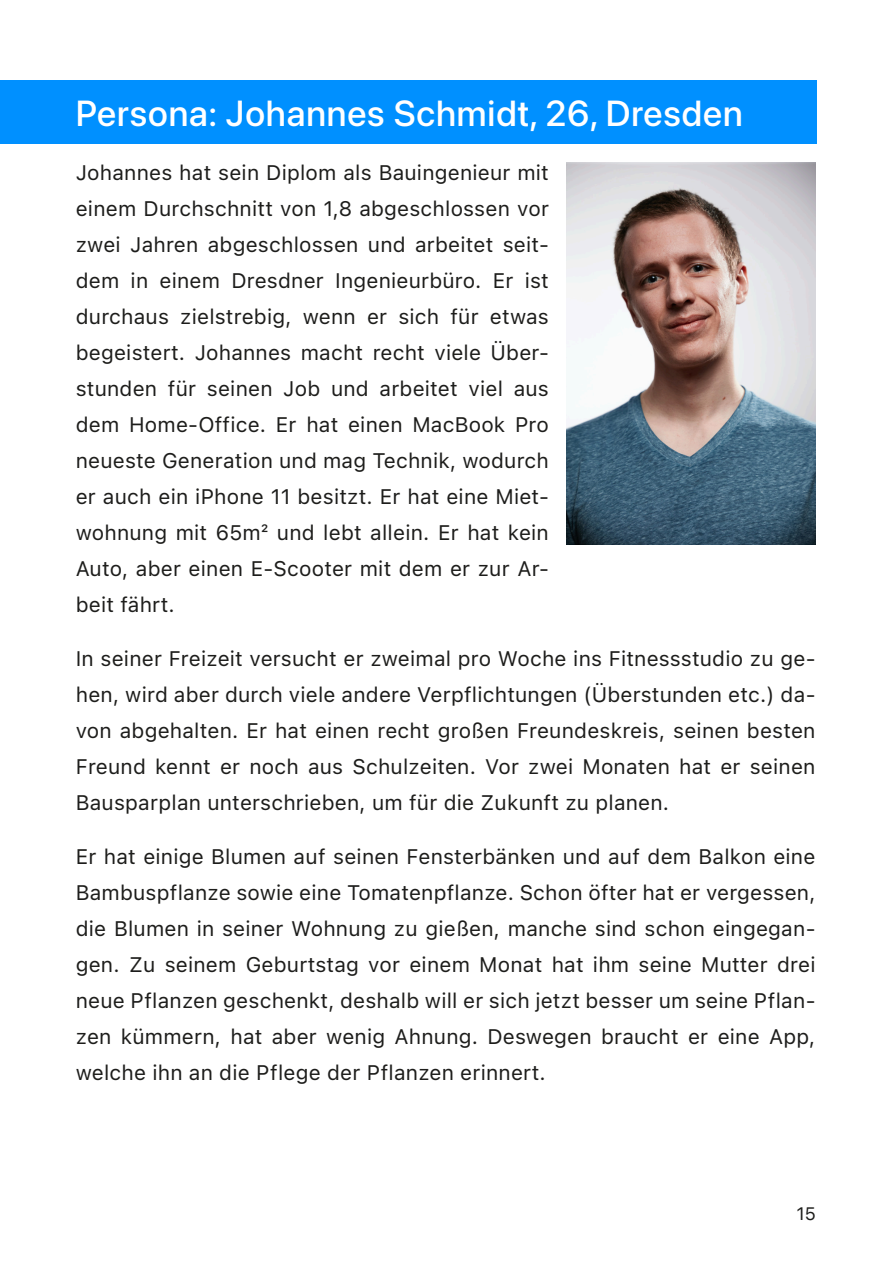
<style>
.page{position:relative;width:893px;height:1263px;background:#fff}
.page>*{position:absolute;margin:0;border:0;box-sizing:border-box;transform-origin:0 0}
.Überschrift_Absatz{font:500 36px "SF Pro Display";letter-spacing:.025em;color:#fff}
.Text{font:21px/36px "SF Pro Text";letter-spacing:.01em;color:#1d1d1b;text-align:justify}
.t1{font:18px "SF Pro Text";color:#1d1d1b}
</style>
<div class="page">
<div style="left:0;top:80px;width:816px;height:64px;background:#0090ff"></div>
<img style="left:566px;top:163px;width:250px;height:382px">
<p class="Überschrift_Absatz" style="left:76px;top:93px;width:668px">Persona: Johannes Schmidt, 26, Dresden</p>
<p class="Text" style="left:76px;top:155px;width:475px">Johannes hat sein Diplom als Bauingenieur mit einem Durchschnitt von 1,8 abgeschlossen vor zwei Jahren abgeschlossen und arbeitet seit&shy;dem in einem Dresdner Ingenieurbüro. Er ist durchaus zielstrebig, wenn er sich für etwas begeistert. Johannes macht recht viele Über&shy;stunden für seinen Job und arbeitet viel aus dem Home-Office. Er hat einen MacBook Pro neueste Generation und mag Technik, wodurch er auch ein iPhone 11 besitzt. Er hat eine Miet&shy;wohnung mit 65m² und lebt allein. Er hat kein Auto, aber einen E-Scooter mit dem er zur Ar&shy;beit fährt.</p>
<p class="Text" style="left:76px;top:641px;width:741px">In seiner Freizeit versucht er zweimal pro Woche ins Fitnessstudio zu ge&shy;hen, wird aber durch viele andere Verpflichtungen (Überstunden etc.) da&shy;von abgehalten. Er hat einen recht großen Freundeskreis, seinen besten Freund kennt er noch aus Schulzeiten. Vor zwei Monaten hat er seinen Bausparplan unterschrieben, um für die Zukunft zu planen.</p>
<p class="Text" style="left:76px;top:839px;width:741px">Er hat einige Blumen auf seinen Fensterbänken und auf dem Balkon eine Bambuspflanze sowie eine Tomatenpflanze. Schon öfter hat er vergessen, die Blumen in seiner Wohnung zu gießen, manche sind schon eingegan&shy;gen. Zu seinem Geburtstag vor einem Monat hat ihm seine Mutter drei neue Pflanzen geschenkt, deshalb will er sich jetzt besser um seine Pflan&shy;zen kümmern, hat aber wenig Ahnung. Deswegen braucht er eine App, welche ihn an die Pflege der Pflanzen erinnert.</p>
<p class="t1" style="left:796px;top:1203px;width:21px">15</p>
</div>
